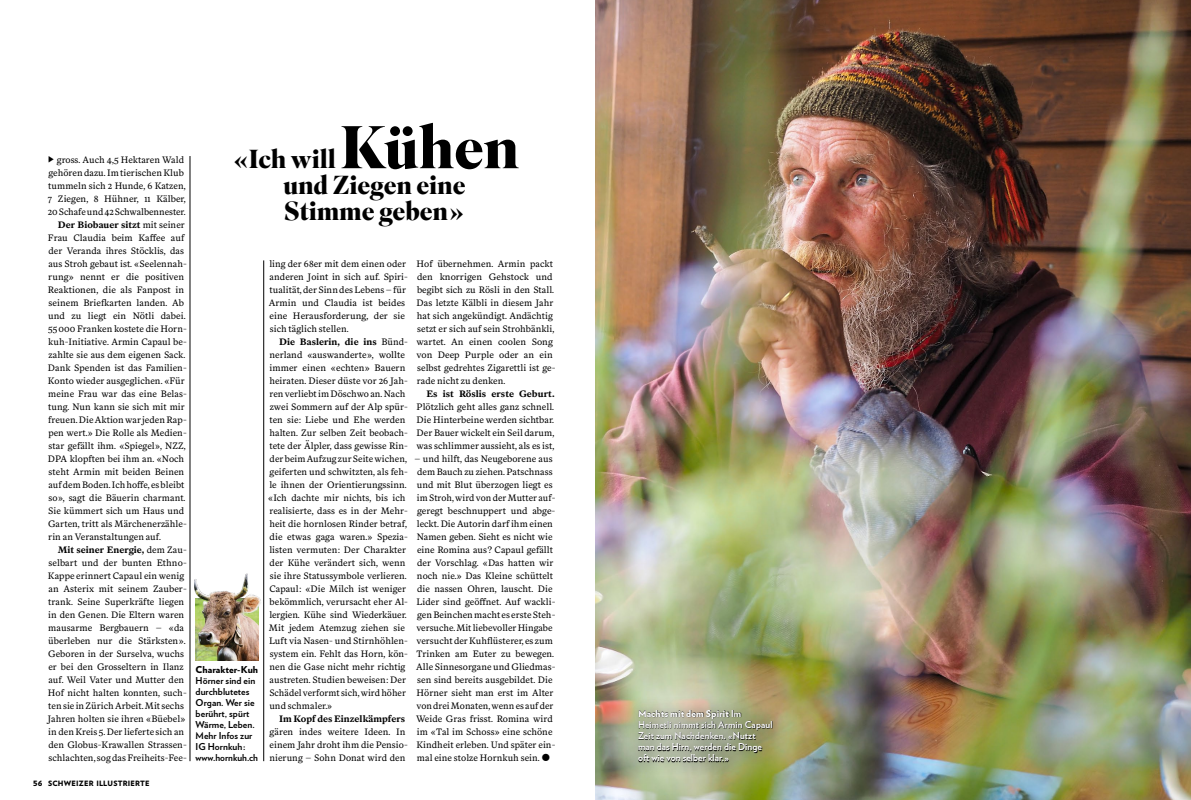
<style>
.page{position:relative;width:1191px;height:800px;background:#fff}
.page>*{position:absolute;margin:0;border:0;box-sizing:border-box;transform-origin:0 0}
._715_Umlauf_SupBo_Mi{font:700 60px "Superior Title";letter-spacing:-.01em;color:#000}
._715_Umlauf_SupBo_Mi-2{font:700 26px/26px "Superior Title";letter-spacing:-.01em;color:#000}
._800_Legi_9_5_VBold{font:700 9.5px/11px "Verlag";letter-spacing:.005em;color:#fff}
._800_Legi_9_5_VBold-2{font:700 9.5px/11px "Verlag";letter-spacing:.005em;color:#000}
._502_LT_SupTxt_BS_EZ{font:9.2px/13px "Superior Text";color:#000}
.t1{font:900 7.3px "Verlag";letter-spacing:.025em;color:#000}
.s1{font-weight:700}
.s2{font-weight:900}
</style>
<div class="page">
<img style="left:196px;top:617px;width:62px;height:43px">
<img style="left:194px;top:573px;width:67px;height:44px">
<img style="left:595px;top:0;width:596px;height:799px">
<div style="left:623px;top:695px;width:164px;height:81px;background:#000;opacity:.75"></div>
<hr style="left:263px;top:260px;width:1px;height:501px;background:#000">
<hr style="left:190px;top:156px;width:1px;height:605px;background:#000">
<p class="_502_LT_SupTxt_BS_EZ" style="left:48px;top:153px;width:139px;text-indent:9px">gross. Auch 4,5 Hektaren Wald gehören dazu. Im tierischen Klub tummeln sich 2 Hunde, 6 Katzen,<br>7 Ziegen, 8 Hühner, 11 Kälber,<br>20 Schafe und 42 Schwalbennester.</p>
<p class="_502_LT_SupTxt_BS_EZ" style="left:48px;top:218px;width:140px;text-indent:10px"><span class="s1">Der Biobauer sitzt</span> mit seiner<br>Frau Claudia beim Kaffee auf der Veranda ihres Stöcklis, das aus Stroh gebaut ist. «Seelennah&shy;rung» nennt er die positiven<br>Reaktionen, die als Fanpost in seinem Briefkarten landen. Ab und zu liegt ein Nötli dabei.<br>55 000 Franken kostete die Horn&shy;kuh-Initiative. Armin Capaul be&shy;zahlte sie aus dem eigenen Sack.<br>Dank Spenden ist das Familien-<br>Konto wieder ausgeglichen. «Für meine Frau war das eine Belas&shy;tung. Nun kann sie sich mit mir freuen. Die Aktion war jeden Rap&shy;pen wert.» Die Rolle als Medien&shy;star gefällt ihm. «Spiegel», NZZ,<br>DPA klopften bei ihm an. «Noch steht Armin mit beiden Beinen auf dem Boden. Ich hoffe, es bleibt so», sagt die Bäuerin charmant.<br>Sie kümmert sich um Haus und<br>Garten, tritt als Märchenerzähle&shy;rin an Veranstaltungen auf.</p>
<p class="_502_LT_SupTxt_BS_EZ" style="left:48px;top:543px;width:141px;text-indent:10px"><span class="s1">Mit seiner Energie,</span> dem Zau&shy;selbart und der bunten Ethno-<br>Kappe erinnert Capaul ein wenig an Asterix mit seinem Zauber&shy;trank. Seine Superkräfte liegen in den Genen. Die Eltern waren mausarme Bergbauern – «da überleben nur die Stärksten».<br>Geboren in der Surselva, wuchs er bei den Grosseltern in Ilanz auf. Weil Vater und Mutter den<br>Hof nicht halten konnten, such&shy;ten sie in Zürich Arbeit. Mit sechs<br>Jahren holten sie ihren «Büebel» in den Kreis 5. Der lieferte sich an den Globus-Krawallen Strassen&shy;schlachten, sog das Freiheits-Fee-</p>
<p class="t1" style="left:33px;top:777px;width:11px">56</p>
<p class="t1" style="left:48px;top:777px;width:103px">SCHWEIZER ILLUSTRIERTE</p>
<p class="_715_Umlauf_SupBo_Mi" style="left:340px;top:110px;width:181px">Kühen</p>
<p class="_715_Umlauf_SupBo_Mi-2" style="left:283px;top:173px;width:184px">und Ziegen eine<br>Stimme geben»</p>
<p class="_715_Umlauf_SupBo_Mi-2" style="left:234px;top:147px;width:104px">«Ich will</p>
<p class="_800_Legi_9_5_VBold-2" style="left:196px;top:663px;width:64px"><span class="s2">Charakter-Kuh<br></span>Hörner sind ein durchblutetes<br>Organ. Wer sie berührt, spürt<br>Wärme, Leben.</p>
<p class="_800_Legi_9_5_VBold-2" style="left:196px;top:729px;width:64px">Mehr Infos zur<br>IG Hornkuh: www.hornkuh.ch</p>
<p class="_502_LT_SupTxt_BS_EZ" style="left:416px;top:257px;width:140px">Hof übernehmen. Armin packt den knorrigen Gehstock und begibt sich zu Rösli in den Stall.<br>Das letzte Kälbli in diesem Jahr hat sich angekündigt. Andächtig setzt er sich auf sein Strohbänkli, wartet. An einen coolen Song von Deep Purple oder an ein selbst gedrehtes Zigarettli ist ge&shy;rade nicht zu denken.</p>
<p class="_502_LT_SupTxt_BS_EZ" style="left:416px;top:387px;width:140px;text-align:justify;text-indent:10px"><span class="s1">Es ist Röslis erste Geburt.<br></span>Plötzlich geht alles ganz schnell.<br>Die Hinterbeine werden sichtbar.<br>Der Bauer wickelt ein Seil darum, was schlimmer aussieht, als es ist,</p>
<p class="_502_LT_SupTxt_BS_EZ" style="left:414px;top:452px;width:143px">– und hilft, das Neugeborene aus dem Bauch zu ziehen. Patschnass und mit Blut überzogen liegt es im Stroh, wird von der Mutter auf&shy;geregt beschnuppert und abge&shy;leckt. Die Autorin darf ihm einen<br>Namen geben. Sieht es nicht wie eine Romina aus? Capaul gefällt der Vorschlag. «Das hatten wir noch nie.» Das Kleine schüttelt die nassen Ohren, lauscht. Die<br>Lider sind geöffnet. Auf wackli&shy;gen Beinchen macht es erste Steh&shy;versuche. Mit liebevoller Hingabe versucht der Kuhflüsterer, es zum<br>Trinken am Euter zu bewegen.<br>Alle Sinnesorgane und Gliedmas&shy;sen sind bereits ausgebildet. Die<br>Hörner sieht man erst im Alter von drei Monaten, wenn es auf der<br>Weide Gras frisst. Romina wird im «Tal im Schoss» eine schöne<br>Kindheit erleben. Und später ein&shy;mal eine stolze Hornkuh sein.</p>
<p class="_502_LT_SupTxt_BS_EZ" style="left:269px;top:257px;width:140px">ling der 68er mit dem einen oder anderen Joint in sich auf. Spiri&shy;tualität, der Sinn des Lebens – für<br>Armin und Claudia ist beides eine Herausforderung, der sie sich täglich stellen.</p>
<p class="_502_LT_SupTxt_BS_EZ" style="left:268px;top:335px;width:141px;text-indent:11px"><span class="s1">Die Baslerin, die ins</span> Bünd&shy;nerland «auswanderte», wollte immer einen «echten» Bauern heiraten. Dieser düste vor 26 Jah&shy;ren verliebt im Döschwo an. Nach zwei Sommern auf der Alp spür&shy;ten sie: Liebe und Ehe werden halten. Zur selben Zeit beobach&shy;tete der Älpler, dass gewisse Rin&shy;der beim Aufzug zur Seite wichen, geiferten und schwitzten, als feh&shy;le ihnen der Orientierungssinn. «Ich dachte mir nichts, bis ich realisierte, dass es in der Mehr&shy;heit die hornlosen Rinder betraf, die etwas gaga waren.» Spezia&shy;listen vermuten: Der Charakter der Kühe verändert sich, wenn sie ihre Statussymbole verlieren.<br>Capaul: «Die Milch ist weniger bekömmlich, verursacht eher Al&shy;lergien. Kühe sind Wiederkäuer.<br>Mit jedem Atemzug ziehen sie<br>Luft via Nasen- und Stirnhöhlen&shy;system ein. Fehlt das Horn, kön&shy;nen die Gase nicht mehr richtig austreten. Studien beweisen: Der<br>Schädel verformt sich, wird höher und schmaler.»</p>
<p class="_502_LT_SupTxt_BS_EZ" style="left:269px;top:712px;width:140px;text-indent:10px"><span class="s1">Im Kopf des Einzelkämpfers </span>gären indes weitere Ideen. In einem Jahr droht ihm die Pensio&shy;nierung – Sohn Donat wird den</p>
<p class="_800_Legi_9_5_VBold" style="left:638px;top:707px;width:136px"><span class="s2">Machts mit dem Spirit</span> Im<br>Heimetli nimmt sich Armin Capaul<br>Zeit zum Nachdenken. «Nutzt man das Hirn, werden die Dinge oft wie von selber klar.»</p>
</div>
